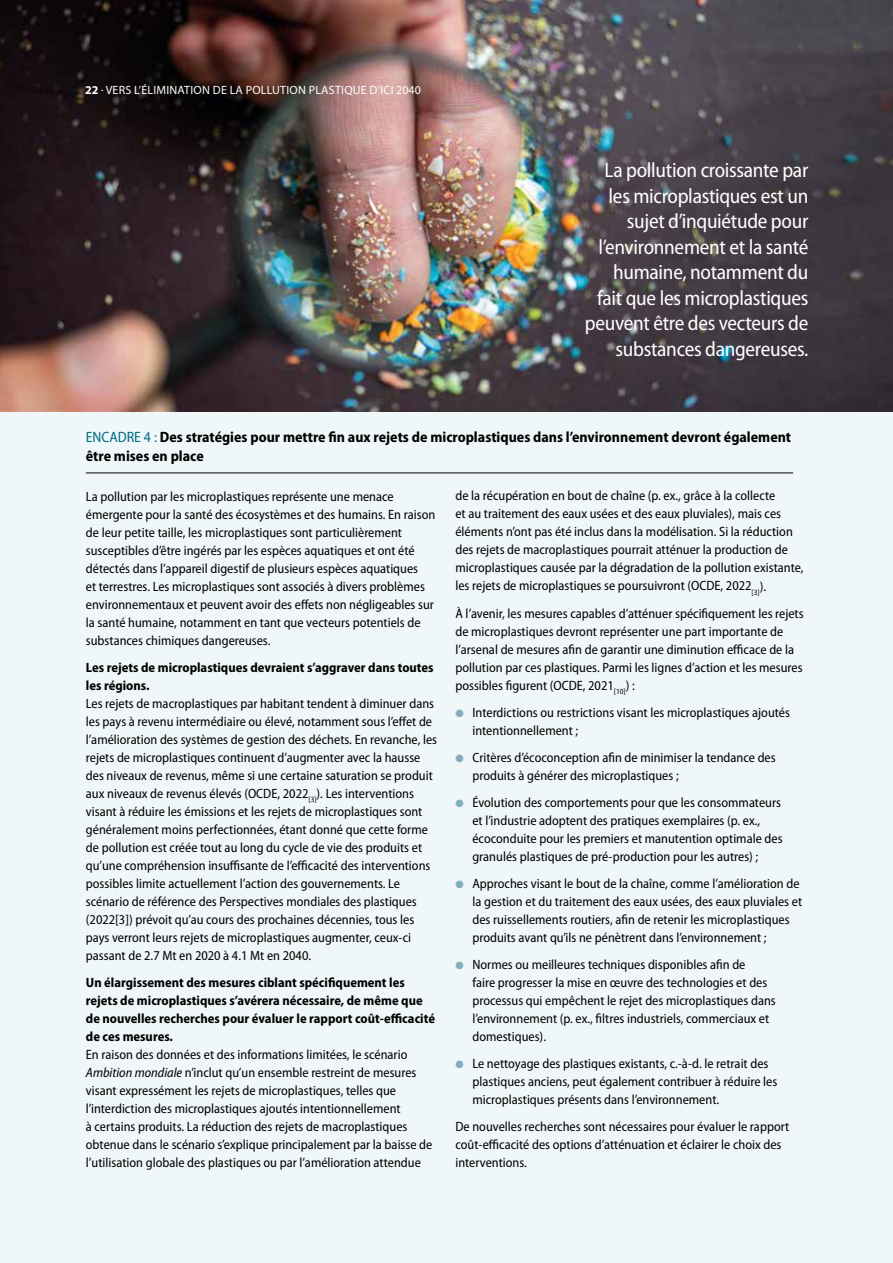
<style>
.page{position:relative;width:893px;height:1263px;background:#fff}
.page>*{position:absolute;margin:0;border:0;box-sizing:border-box;transform-origin:0 0}
.t1{font:semi-condensed 21px/25.5px "Myriad Pro";letter-spacing:-.015em;color:#fff;text-align:right}
.t2{font:700 semi-condensed 15px/19.5px "Myriad Pro";color:#000}
.t3{font:semi-condensed 13.5px/18px "Myriad Pro";color:#000}
.t4{font:700 semi-condensed 13.5px/18px "Myriad Pro";color:#000}
.t5{font:12px "Myriad Pro";letter-spacing:.02em;color:#fff}
.s1{font-weight:700}
.s2{font-weight:400;color:#006c83}
.s3{font-style:italic}
.s4{color:#83acbf}
</style>
<div class="page">
<div style="left:0;top:410px;width:893px;height:853px;background:#eff7f8"></div>
<img style="left:0;top:0;width:893px;height:411px">
<hr style="left:86px;top:473px;width:707px;height:1px;background:#000">
<p class="t5" style="left:85px;top:83px;width:337px"><span class="s1">22</span> . VERS L’ÉLIMINATION DE LA POLLUTION PLASTIQUE D’ICI 2040</p>
<h1 class="t1" style="left:585px;top:158px;width:225px">La pollution croissante par les microplastiques est un sujet d’inquiétude pour l’environnement et la santé humaine, notamment du fait que les microplastiques peuvent être des vecteurs de substances dangereuses.</h1>
<p class="t2" style="left:86px;top:427px;width:707px"><span class="s2">ENCADRE 4 :</span> Des stratégies pour mettre fin aux rejets de microplastiques dans l’environnement devront également être mises en place</p>
<p class="t3" style="left:86px;top:487px;width:351px">La pollution par les microplastiques représente une menace émergente pour la santé des écosystèmes et des humains. En raison de leur petite taille, les microplastiques sont particulièrement susceptibles d’être ingérés par les espèces aquatiques et ont été détectés dans l’appareil digestif de plusieurs espèces aquatiques<br>et terrestres. Les microplastiques sont associés à divers problèmes environnementaux et peuvent avoir des effets non négligeables sur la santé humaine, notamment en tant que vecteurs potentiels de substances chimiques dangereuses.</p>
<p class="t4" style="left:86px;top:658px;width:349px">Les rejets de microplastiques devraient s’aggraver dans toutes les régions.</p>
<p class="t3" style="left:86px;top:694px;width:353px">Les rejets de macroplastiques par habitant tendent à diminuer dans les pays à revenu intermédiaire ou élevé, notamment sous l’effet de l’amélioration des systèmes de gestion des déchets. En revanche, les rejets de microplastiques continuent d’augmenter avec la hausse des niveaux de revenus, même si une certaine saturation se produit aux niveaux de revenus élevés (OCDE, 2022<sub>[3]</sub>). Les interventions visant à réduire les émissions et les rejets de microplastiques sont généralement moins perfectionnées, étant donné que cette forme de pollution est créée tout au long du cycle de vie des produits et qu’une compréhension insuffisante de l’efficacité des interventions possibles limite actuellement l’action des gouvernements. Le scénario de référence des Perspectives mondiales des plastiques (2022[3]) prévoit qu’au cours des prochaines décennies, tous les pays verront leurs rejets de microplastiques augmenter, ceux-ci passant de 2.7 Mt en 2020 à 4.1 Mt en 2040.</p>
<p class="t4" style="left:86px;top:973px;width:351px">Un élargissement des mesures ciblant spécifiquement les rejets de microplastiques s’avérera nécessaire, de même que de nouvelles recherches pour évaluer le rapport coût-efficacité de ces mesures.</p>
<p class="t3" style="left:86px;top:1045px;width:348px">En raison des données et des informations limitées, le scénario <span class="s3">Ambition mondiale</span> n’inclut qu’un ensemble restreint de mesures visant expressément les rejets de microplastiques, telles que l’interdiction des microplastiques ajoutés intentionnellement<br>à certains produits. La réduction des rejets de macroplastiques obtenue dans le scénario s’explique principalement par la baisse de l’utilisation globale des plastiques ou par l’amélioration attendue</p>
<p class="t3" style="left:455px;top:487px;width:350px">de la récupération en bout de chaîne (p. ex., grâce à la collecte<br>et au traitement des eaux usées et des eaux pluviales), mais ces éléments n’ont pas été inclus dans la modélisation. Si la réduction des rejets de macroplastiques pourrait atténuer la production de microplastiques causée par la dégradation de la pollution existante, les rejets de microplastiques se poursuivront (OCDE, 2022<sub>[3]</sub>).</p>
<p class="t3" style="left:455px;top:604px;width:350px">À l’avenir, les mesures capables d’atténuer spécifiquement les rejets de microplastiques devront représenter une part importante de l’arsenal de mesures afin de garantir une diminution efficace de la pollution par ces plastiques. Parmi les lignes d’action et les mesures possibles figurent (OCDE, 2021<sub>[10]</sub>) :</p>
<p class="t3" style="left:472px;top:703px;width:319px;text-indent:-17px"><span class="s4">●</span> Interdictions ou restrictions visant les microplastiques ajoutés intentionnellement ;</p>
<p class="t3" style="left:472px;top:748px;width:305px;text-indent:-17px"><span class="s4">●</span> Critères d’écoconception afin de minimiser la tendance des produits à générer des microplastiques ;</p>
<p class="t3" style="left:472px;top:793px;width:312px;text-indent:-17px"><span class="s4">●</span> Évolution des comportements pour que les consommateurs et l’industrie adoptent des pratiques exemplaires (p. ex., écoconduite pour les premiers et manutention optimale des granulés plastiques de pré-production pour les autres) ;</p>
<p class="t3" style="left:472px;top:874px;width:331px;text-indent:-17px"><span class="s4">●</span> Approches visant le bout de la chaîne, comme l’amélioration de la gestion et du traitement des eaux usées, des eaux pluviales et des ruissellements routiers, afin de retenir les microplastiques produits avant qu’ils ne pénètrent dans l’environnement ;</p>
<p class="t3" style="left:472px;top:955px;width:305px;text-indent:-17px"><span class="s4">●</span> Normes ou meilleures techniques disponibles afin de<br>faire progresser la mise en œuvre des technologies et des processus qui empêchent le rejet des microplastiques dans l’environnement (p. ex., filtres industriels, commerciaux et domestiques).</p>
<p class="t3" style="left:472px;top:1054px;width:306px;text-indent:-17px"><span class="s4">●</span> Le nettoyage des plastiques existants, c.-à-d. le retrait des plastiques anciens, peut également contribuer à réduire les microplastiques présents dans l’environnement.</p>
<p class="t3" style="left:455px;top:1117px;width:335px">De nouvelles recherches sont nécessaires pour évaluer le rapport coût-efficacité des options d’atténuation et éclairer le choix des interventions.</p>
</div>
